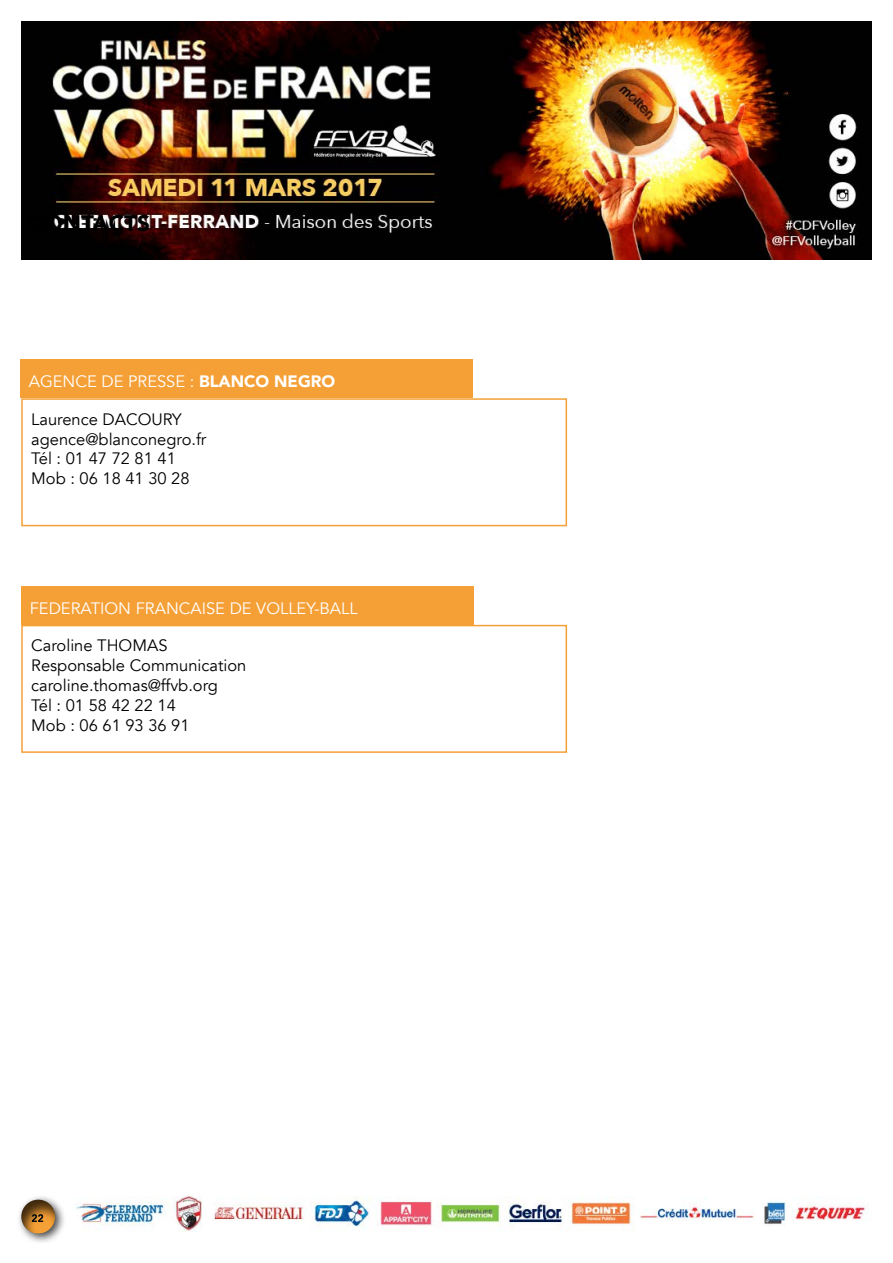
<style>
.page{position:relative;width:893px;height:1263px;background:#fff}
.page>*{position:absolute;margin:0;border:0;box-sizing:border-box;transform-origin:0 0}
.t1{font:900 22.5px "Avenir";color:#000}
.t2{font:16.5px/19.8px "Avenir";color:#000}
.t3{font:16.5px "Avenir";color:#fff}
.s1{font-weight:900}
</style>
<div class="page">
<img style="left:76px;top:1196px;width:791px;height:35px">
<div style="left:16px;top:1195px;width:51px;height:50px;background:#000;opacity:.75"></div>
<div style="left:8px;top:1188px;width:61px;height:47px;background:#000;opacity:.75"></div>
<img style="left:21px;top:21px;width:851px;height:238px">
<div style="left:21px;top:398px;width:546px;height:128px;border:2px solid #f5a036"></div>
<div style="left:20px;top:359px;width:453px;height:39px;background:#f5a036"></div>
<div style="left:21px;top:625px;width:546px;height:128px;border:2px solid #f5a036"></div>
<div style="left:21px;top:586px;width:453px;height:39px;background:#f5a036"></div>
<h1 class="t1" style="left:29px;top:204px;width:123px">CONTACTS</h1>
<p class="t3" style="left:29px;top:372px;width:308px">AGENCE DE PRESSE : <span class="s1">BLANCO NEGRO</span></p>
<p class="t2" style="left:31px;top:409px;width:177px">Laurence DACOURY agence@blanconegro.fr<br>Tél : 01 47 72 81 41<br>Mob : 06 18 41 30 28</p>
<p class="t3" style="left:30px;top:598px;width:329px">FEDERATION FRANCAISE DE VOLLEY-BALL</p>
<p class="t2" style="left:31px;top:636px;width:217px">Caroline THOMAS<br>Responsable Communication caroline.thomas@ffvb.org<br>Tél : 01 58 42 22 14<br>Mob : 06 61 93 36 91</p>
</div>
